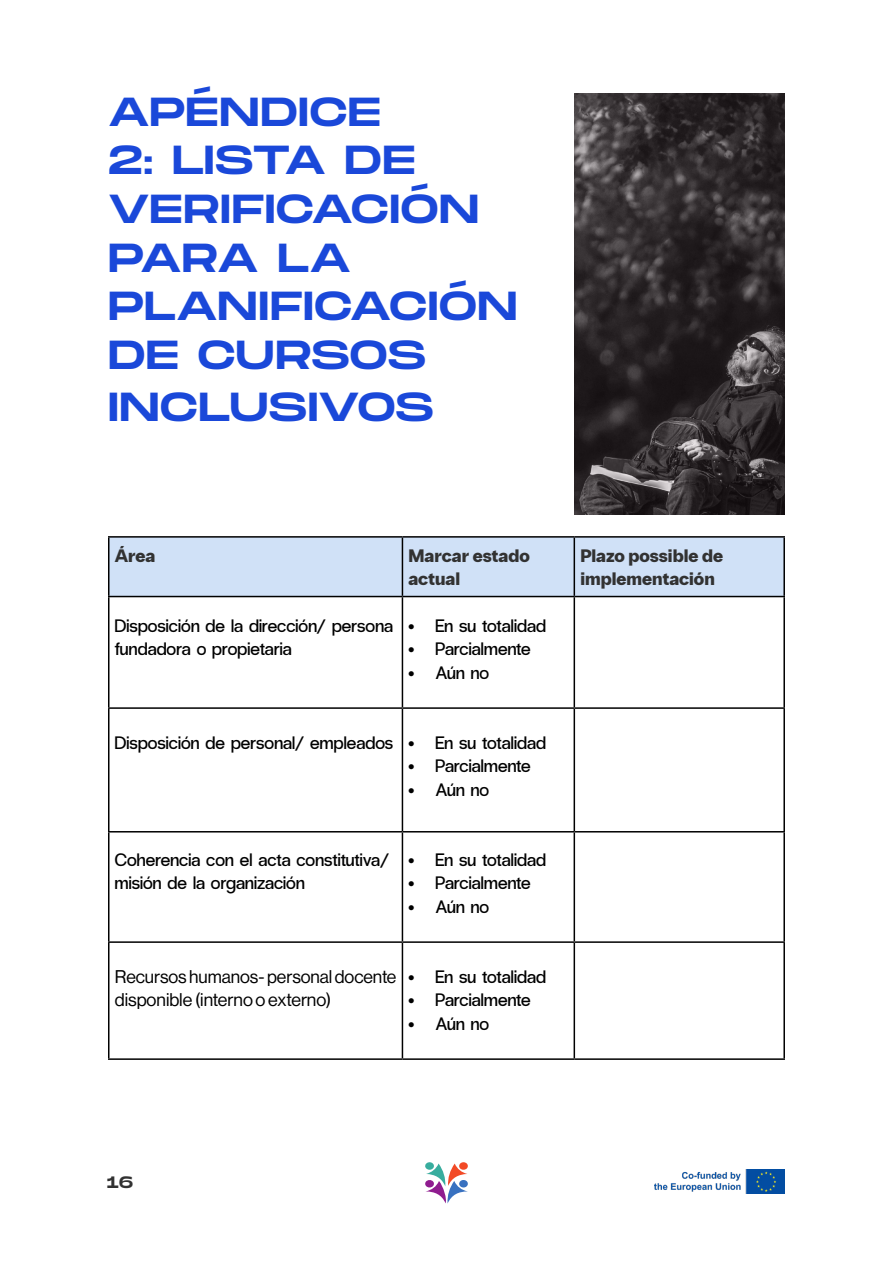
<style>
.page{position:relative;width:893px;height:1263px;background:#fff}
.page>*{position:absolute;margin:0;border:0;box-sizing:border-box;transform-origin:0 0}
.t1{font:40.5px/48.6px "Monument Extended";color:#1a48d9}
.t2{font:18px/23.4px "Radio Grotesk";letter-spacing:.005em;color:#000}
.t3{font:18px/23.4px "Neue Haas Display";letter-spacing:-.005em;color:#000}
.t4{font:900 18px/23.4px "PP Radio Grotesk";color:#323232}
.t5{font:16.5px "Monument Extended";color:#323232}
</style>
<div class="page">
<img style="left:655px;top:1170px;width:130px;height:23px">
<svg style="left:425px;top:1162px;width:43px;height:41px"></svg>
<svg style="left:574px;top:93px;width:211px;height:422px;background:#332e30"></svg>
<div style="left:110px;top:538px;width:673px;height:58px;background:#d0e1f7"></div>
<hr style="left:108px;top:536px;width:294px;height:2px;background:#000">
<hr style="left:108px;top:538px;width:2px;height:58px;background:#000">
<hr style="left:402px;top:536px;width:172px;height:2px;background:#000">
<hr style="left:402px;top:538px;width:1px;height:58px;background:#000">
<hr style="left:574px;top:536px;width:211px;height:2px;background:#000">
<hr style="left:574px;top:538px;width:1px;height:58px;background:#000">
<hr style="left:783px;top:538px;width:2px;height:58px;background:#000">
<hr style="left:108px;top:596px;width:294px;height:1px;background:#000">
<hr style="left:108px;top:597px;width:2px;height:110px;background:#000">
<hr style="left:402px;top:596px;width:172px;height:1px;background:#000">
<hr style="left:402px;top:597px;width:1px;height:110px;background:#000">
<hr style="left:574px;top:596px;width:211px;height:1px;background:#000">
<hr style="left:574px;top:597px;width:1px;height:110px;background:#000">
<hr style="left:783px;top:597px;width:2px;height:110px;background:#000">
<hr style="left:108px;top:707px;width:294px;height:2px;background:#000">
<hr style="left:108px;top:709px;width:2px;height:122px;background:#000">
<hr style="left:402px;top:707px;width:172px;height:2px;background:#000">
<hr style="left:402px;top:709px;width:1px;height:122px;background:#000">
<hr style="left:574px;top:707px;width:211px;height:2px;background:#000">
<hr style="left:574px;top:709px;width:1px;height:122px;background:#000">
<hr style="left:783px;top:709px;width:2px;height:122px;background:#000">
<hr style="left:108px;top:831px;width:294px;height:1px;background:#000">
<hr style="left:108px;top:832px;width:2px;height:109px;background:#000">
<hr style="left:402px;top:831px;width:172px;height:1px;background:#000">
<hr style="left:402px;top:832px;width:1px;height:109px;background:#000">
<hr style="left:574px;top:831px;width:211px;height:1px;background:#000">
<hr style="left:574px;top:832px;width:1px;height:109px;background:#000">
<hr style="left:783px;top:832px;width:2px;height:109px;background:#000">
<hr style="left:108px;top:941px;width:294px;height:2px;background:#000">
<hr style="left:108px;top:943px;width:2px;height:115px;background:#000">
<hr style="left:402px;top:941px;width:172px;height:2px;background:#000">
<hr style="left:402px;top:943px;width:1px;height:115px;background:#000">
<hr style="left:574px;top:941px;width:211px;height:2px;background:#000">
<hr style="left:574px;top:943px;width:1px;height:115px;background:#000">
<hr style="left:783px;top:943px;width:2px;height:115px;background:#000">
<hr style="left:108px;top:1058px;width:294px;height:2px;background:#000">
<hr style="left:402px;top:1058px;width:172px;height:2px;background:#000">
<hr style="left:574px;top:1058px;width:211px;height:2px;background:#000">
<h1 class="t1" style="left:108px;top:86px;width:411px">APÉNDICE<br>2: LISTA DE<br>VERIFICACIÓN<br>PARA LA<br>PLANIFICACIÓN<br>DE CURSOS</h1>
<h1 class="t1" style="left:108px;top:382px;width:328px">INCLUSIVOS</h1>
<p class="t4" style="left:115px;top:544px;width:42px">Área</p>
<p class="t4" style="left:408px;top:544px;width:123px">Marcar estado actual</p>
<p class="t4" style="left:580px;top:544px;width:144px">Plazo possible de implementación</p>
<p class="t2" style="left:115px;top:614px;width:280px">Disposición de la dirección/ persona fundadora o propietaria</p>
<p class="t2" style="left:408px;top:614px;width:139px">• En su totalidad</p>
<p class="t2" style="left:408px;top:638px;width:124px">• Parcialmente</p>
<p class="t2" style="left:408px;top:661px;width:82px">• Aún no</p>
<p class="t2" style="left:115px;top:731px;width:433px">Disposición de personal/ empleados • En su totalidad</p>
<p class="t2" style="left:408px;top:755px;width:124px">• Parcialmente</p>
<p class="t2" style="left:408px;top:778px;width:82px">• Aún no</p>
<p class="t2" style="left:115px;top:848px;width:276px">Coherencia con el acta constitutiva/ misión de la organización</p>
<p class="t2" style="left:408px;top:848px;width:139px">• En su totalidad</p>
<p class="t2" style="left:408px;top:872px;width:124px">• Parcialmente</p>
<p class="t2" style="left:408px;top:895px;width:82px">• Aún no</p>
<p class="t3" style="left:115px;top:965px;width:283px">Recursos humanos- personal docente disponible (interno o externo)</p>
<p class="t2" style="left:408px;top:965px;width:139px">• En su totalidad</p>
<p class="t2" style="left:408px;top:989px;width:124px">• Parcialmente</p>
<p class="t2" style="left:408px;top:1012px;width:82px">• Aún no</p>
<p class="t5" style="left:107px;top:1170px;width:28px">16</p>
</div>
